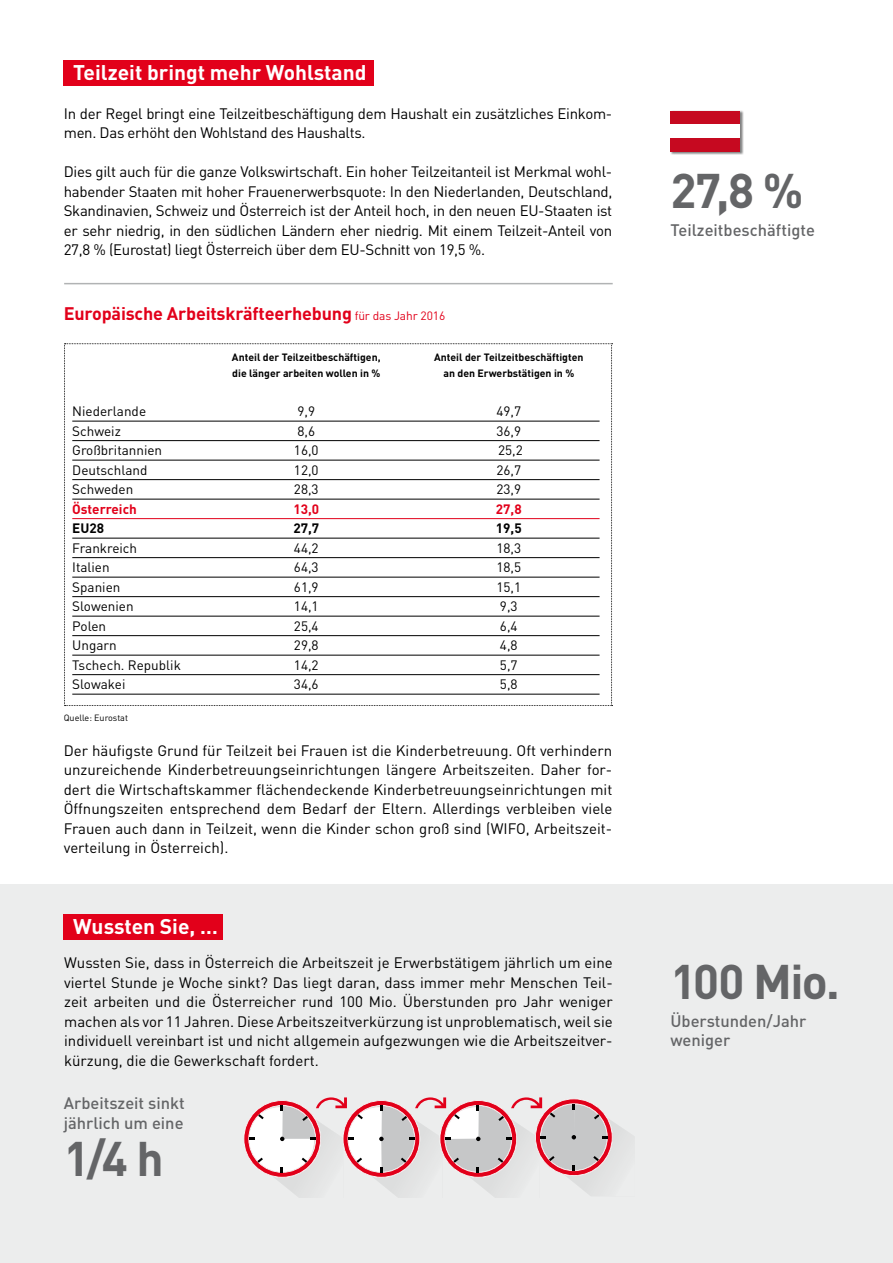
<style>
.page{position:relative;width:893px;height:1263px;background:#fff}
.page>*{position:absolute;margin:0;border:0;box-sizing:border-box;transform-origin:0 0}
.t1{font:700 48px "DIN Pro";color:#646567}
.t2{font:700 21px "DIN Pro";color:#fff}
.t3{font:700 18px "DIN Pro";letter-spacing:-.01em;color:#e2001a}
.t4{font:500 16.5px/19.5px "DIN Pro";color:#646567}
.t5{font:15px/19.5px "DIN Pro";color:#000;text-align:justify}
.t6{font:15px/19.5px "DIN Pro";letter-spacing:-.02em;color:#000}
.t7{font:13.5px "DIN Pro";color:#000}
.t8{font:700 13.5px "DIN Pro";color:#e2001a}
.t9{font:700 13.5px "DIN Pro";color:#000}
.t10{font:700 10.5px "DIN Pro";color:#000}
.t11{font:9px "DIN Pro";color:#000}
.s1{font-weight:400;font-size:12px}
</style>
<div class="page">
<div style="left:64px;top:60px;width:310px;height:26px;background:#e2001a"></div>
<hr style="left:64px;top:283px;width:549px;height:1px;background:#b1b3b4">
<svg style="left:64px;top:343px;width:549px;height:363px"></svg>
<hr style="left:72px;top:421px;width:528px;height:1px;background:#000">
<hr style="left:72px;top:440px;width:528px;height:1px;background:#000">
<hr style="left:72px;top:460px;width:528px;height:1px;background:#000">
<hr style="left:72px;top:479px;width:528px;height:1px;background:#000">
<hr style="left:72px;top:499px;width:528px;height:1px;background:#000">
<hr style="left:72px;top:518px;width:528px;height:1px;background:#e2001a">
<hr style="left:72px;top:538px;width:528px;height:1px;background:#000">
<hr style="left:72px;top:557px;width:528px;height:1px;background:#000">
<hr style="left:72px;top:577px;width:528px;height:1px;background:#000">
<hr style="left:72px;top:596px;width:528px;height:1px;background:#000">
<hr style="left:72px;top:616px;width:528px;height:1px;background:#000">
<hr style="left:72px;top:635px;width:528px;height:1px;background:#000">
<hr style="left:72px;top:655px;width:528px;height:1px;background:#000">
<hr style="left:72px;top:674px;width:528px;height:1px;background:#000">
<hr style="left:72px;top:694px;width:528px;height:1px;background:#000">
<div style="left:670px;top:110px;width:74px;height:45px;background:#000;opacity:.5"></div>
<div style="left:670px;top:111px;width:70px;height:14px;background:#c60920"></div>
<div style="left:670px;top:138px;width:70px;height:14px;background:#c60920"></div>
<div style="left:670px;top:125px;width:70px;height:13px;background:#fff"></div>
<div style="left:0;top:884px;width:893px;height:379px;background:#eceded"></div>
<div style="left:64px;top:914px;width:159px;height:26px;background:#e2001a"></div>
<svg style="left:243px;top:1097px;width:385px;height:101px"></svg>
<h2 class="t2" style="left:73px;top:58px;width:295px">Teilzeit bringt mehr Wohlstand</h2>
<p class="t6" style="left:64px;top:103px;width:550px">In der Regel bringt eine Teilzeitbeschäftigung dem Haushalt ein zusätzliches Einkom&shy;men. Das erhöht den Wohlstand des Haushalts.</p>
<p class="t5" style="left:64px;top:162px;width:550px">Dies gilt auch für die ganze Volkswirtschaft. Ein hoher Teilzeitanteil ist Merkmal wohl&shy;habender Staaten mit hoher Frauenerwerbsquote: In den Niederlanden, Deutschland, Skandinavien, Schweiz und Österreich ist der Anteil hoch, in den neuen EU-Staaten ist er sehr niedrig, in den südlichen Ländern eher niedrig. Mit einem Teilzeit-Anteil von 27,8 % (Eurostat) liegt Österreich über dem EU-Schnitt von 19,5 %.</p>
<p class="t3" style="left:64px;top:301px;width:383px">Europäische Arbeitskräfteerhebung <span class="s1">für das Jahr 2016</span></p>
<p class="t10" style="left:232px;top:350px;width:181px">Anteil der Teilzeitbeschäftigen, A</p>
<p class="t10" style="left:441px;top:350px;width:144px">nteil der Teilzeitbeschäftigten</p>
<p class="t10" style="left:232px;top:367px;width:150px">die länger arbeiten wollen in %</p>
<p class="t10" style="left:443px;top:367px;width:132px">an den Erwerbstätigen in %</p>
<p class="t7" style="left:72px;top:402px;width:75px">Niederlande</p>
<p class="t7" style="left:297px;top:402px;width:19px">9,9</p>
<p class="t7" style="left:496px;top:402px;width:26px">49,7</p>
<p class="t7" style="left:72px;top:422px;width:50px">Schweiz</p>
<p class="t7" style="left:297px;top:422px;width:19px">8,6</p>
<p class="t7" style="left:496px;top:422px;width:26px">36,9</p>
<p class="t7" style="left:72px;top:441px;width:91px">Großbritannien</p>
<p class="t7" style="left:294px;top:441px;width:26px">16,0</p>
<p class="t7" style="left:498px;top:441px;width:26px">25,2</p>
<p class="t7" style="left:72px;top:461px;width:77px">Deutschland</p>
<p class="t7" style="left:294px;top:461px;width:26px">12,0</p>
<p class="t7" style="left:496px;top:461px;width:26px">26,7</p>
<p class="t7" style="left:72px;top:480px;width:63px">Schweden</p>
<p class="t7" style="left:294px;top:480px;width:26px">28,3</p>
<p class="t7" style="left:496px;top:480px;width:26px">23,9</p>
<p class="t8" style="left:72px;top:500px;width:66px">Österreich</p>
<p class="t8" style="left:293px;top:500px;width:27px">13,0</p>
<p class="t8" style="left:496px;top:500px;width:27px">27,8</p>
<p class="t9" style="left:72px;top:519px;width:33px">EU28</p>
<p class="t9" style="left:293px;top:519px;width:27px">27,7</p>
<p class="t9" style="left:496px;top:519px;width:27px">19,5</p>
<p class="t7" style="left:72px;top:539px;width:66px">Frankreich</p>
<p class="t7" style="left:294px;top:539px;width:26px">44,2</p>
<p class="t7" style="left:496px;top:539px;width:26px">18,3</p>
<p class="t7" style="left:72px;top:558px;width:39px">Italien</p>
<p class="t7" style="left:294px;top:558px;width:26px">64,3</p>
<p class="t7" style="left:496px;top:558px;width:26px">18,5</p>
<p class="t7" style="left:72px;top:578px;width:50px">Spanien</p>
<p class="t7" style="left:294px;top:578px;width:26px">61,9</p>
<p class="t7" style="left:496px;top:578px;width:26px">15,1</p>
<p class="t7" style="left:72px;top:597px;width:63px">Slowenien</p>
<p class="t7" style="left:294px;top:597px;width:26px">14,1</p>
<p class="t7" style="left:500px;top:597px;width:19px">9,3</p>
<p class="t7" style="left:72px;top:617px;width:35px">Polen</p>
<p class="t7" style="left:294px;top:617px;width:26px">25,4</p>
<p class="t7" style="left:500px;top:617px;width:19px">6,4</p>
<p class="t7" style="left:72px;top:636px;width:46px">Ungarn</p>
<p class="t7" style="left:294px;top:636px;width:26px">29,8</p>
<p class="t7" style="left:500px;top:636px;width:19px">4,8</p>
<p class="t7" style="left:72px;top:656px;width:110px">Tschech. Republik</p>
<p class="t7" style="left:294px;top:656px;width:26px">14,2</p>
<p class="t7" style="left:500px;top:656px;width:19px">5,7</p>
<p class="t7" style="left:72px;top:675px;width:55px">Slowakei</p>
<p class="t7" style="left:294px;top:675px;width:26px">34,6</p>
<p class="t7" style="left:500px;top:675px;width:19px">5,8</p>
<p class="t11" style="left:64px;top:711px;width:66px">Quelle: Eurostat</p>
<p class="t5" style="left:64px;top:740px;width:550px">Der häufigste Grund für Teilzeit bei Frauen ist die Kinderbetreuung. Oft verhindern unzureichende Kinderbetreuungseinrichtungen längere Arbeitszeiten. Daher for&shy;dert die Wirtschaftskammer flächendeckende Kinderbetreuungseinrichtungen mit Öffnungszeiten entsprechend dem Bedarf der Eltern. Allerdings verbleiben viele Frauen auch dann in Teilzeit, wenn die Kinder schon groß sind (WIFO, Arbeitszeit&shy;verteilung in Österreich).</p>
<h2 class="t2" style="left:73px;top:912px;width:146px">Wussten Sie, …</h2>
<p class="t5" style="left:64px;top:952px;width:550px;text-align:left">Wussten Sie, dass in Österreich die Arbeitszeit je Erwerbstätigem jährlich um eine viertel Stunde je Woche sinkt? Das liegt daran, dass immer mehr Menschen Teil&shy;zeit arbeiten und die Österreicher rund 100 Mio. Überstunden pro Jahr weniger machen als vor 11 Jahren. Diese Arbeitszeitverkürzung ist unproblematisch, weil sie individuell vereinbart ist und nicht allgemein aufgezwungen wie die Arbeitszeitver&shy;kürzung, die die Gewerkschaft fordert.</p>
<p class="t4" style="left:64px;top:1093px;width:123px">Arbeitszeit sinkt jährlich um eine</p>
<h1 class="t1" style="left:64px;top:1126px;width:102px">1/4 h</h1>
<h1 class="t1" style="left:670px;top:158px;width:135px">27,8 %</h1>
<p class="t4" style="left:670px;top:220px;width:146px">Teilzeitbeschäftigte</p>
<h1 class="t1" style="left:670px;top:949px;width:171px">100 Mio.</h1>
<p class="t4" style="left:670px;top:1010px;width:138px">Überstunden/Jahr weniger</p>
</div>
